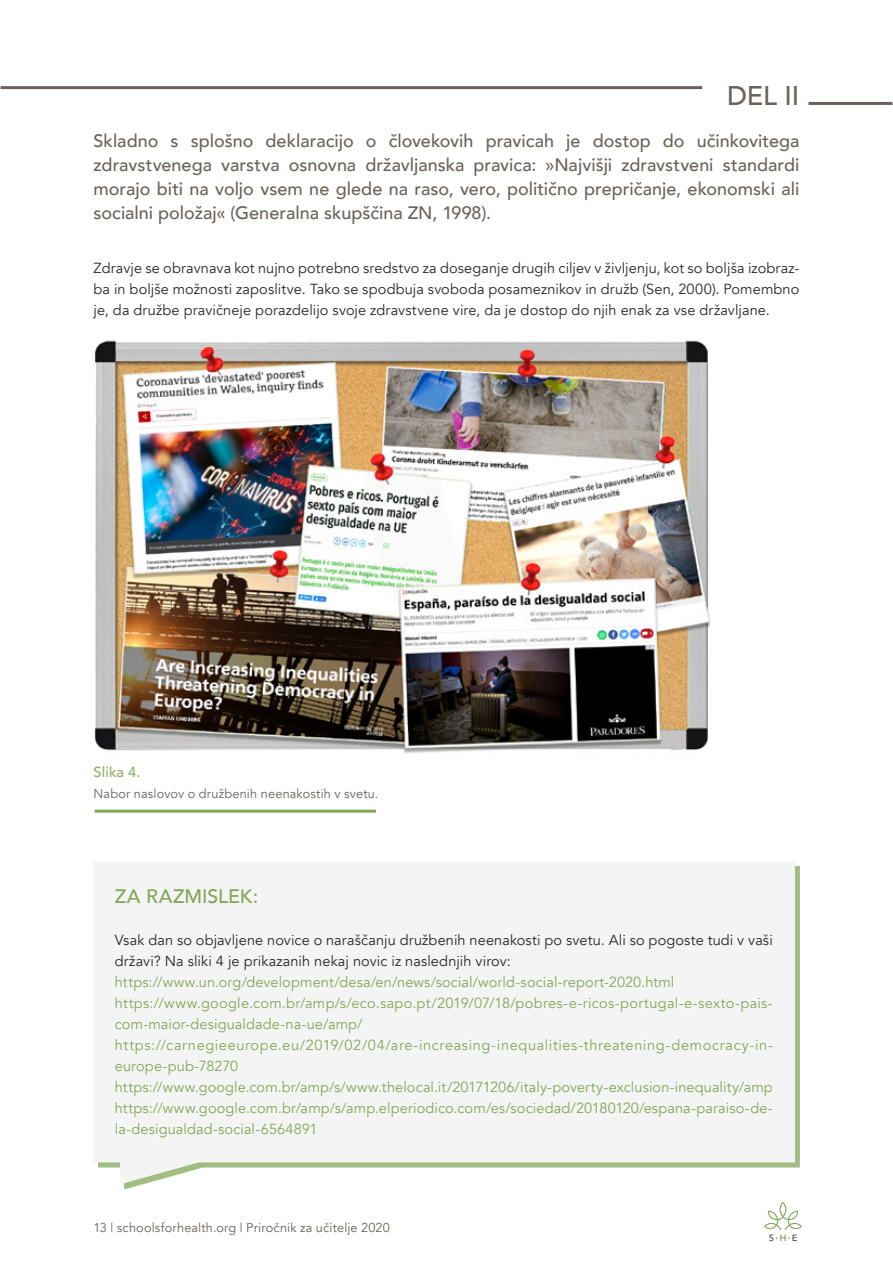
<style>
.page{position:relative;width:893px;height:1263px;background:#fff}
.page>*{position:absolute;margin:0;border:0;box-sizing:border-box;transform-origin:0 0}
.t1{font:500 27px "Avenir";color:#6b625a}
.t2{font:500 19.5px "Avenir";color:#83a757}
.t3{font:500 18px/24px "Avenir";color:#6b625a;text-align:justify}
.t4{font:14.55px/21px "Avenir";letter-spacing:.01em;color:#83a757}
.t5{font:14.55px/21px "Avenir";letter-spacing:.01em;color:#292929;text-align:justify}
.t6{font:500 14.55px "Avenir";letter-spacing:.01em;color:#8fb068}
.t7{font:12.75px "Avenir";letter-spacing:.015em;color:#6b625a}
</style>
<div class="page">
<svg style="left:764px;top:1202px;width:38px;height:39px"></svg>
<img style="left:95px;top:340px;width:614px;height:414px">
<hr style="left:95px;top:810px;width:281px;height:3px;background:#83a757">
<div style="left:98px;top:866px;width:701px;height:323px;background:#83a757;opacity:.75"></div>
<div style="left:94px;top:862px;width:701px;height:322px;background:#f4f4f4"></div>
<hr style="left:1px;top:86px;width:701px;height:3px;background:#6b625a">
<hr style="left:808px;top:102px;width:84px;height:3px;background:#6b625a">
<h1 class="t1" style="left:727px;top:72px;width:74px">DEL II</h1>
<p class="t3" style="left:94px;top:128px;width:707px">Skladno s splošno deklaracijo o človekovih pravicah je dostop do učinkovitega zdravstvenega varstva osnovna državljanska pravica: »Najvišji zdravstveni standardi morajo biti na voljo vsem ne glede na raso, vero, politično prepričanje, ekonomski ali socialni položaj« (Generalna skupščina ZN, 1998).</p>
<p class="t5" style="left:94px;top:258px;width:707px">Zdravje se obravnava kot nujno potrebno sredstvo za doseganje drugih ciljev v življenju, kot so boljša izobraz&shy;ba in boljše možnosti zaposlitve. Tako se spodbuja svoboda posameznikov in družb (Sen, 2000). Pomembno je, da družbe pravičneje porazdelijo svoje zdravstvene vire, da je dostop do njih enak za vse državljane.</p>
<p class="t6" style="left:94px;top:759px;width:48px">Slika 4.</p>
<p class="t7" style="left:94px;top:786px;width:286px">Nabor naslovov o družbenih neenakostih v svetu.</p>
<h2 class="t2" style="left:115px;top:879px;width:145px">ZA RAZMISLEK:</h2>
<p class="t5" style="left:115px;top:930px;width:659px">Vsak dan so objavljene novice o naraščanju družbenih neenakosti po svetu. Ali so pogoste tudi v vaši državi? Na sliki 4 je prikazanih nekaj novic iz naslednjih virov:</p>
<p class="t4" style="left:115px;top:972px;width:660px">https://www.un.org/development/desa/en/news/social/world-social-report-2020.html https://www.google.com.br/amp/s/eco.sapo.pt/2019/07/18/pobres-e-ricos-portugal-e-sexto-pais&shy;com-maior-desigualdade-na-ue/amp/ https://carnegieeurope.eu/2019/02/04/are-increasing-inequalities-threatening-democracy-in&shy;europe-pub-78270 https://www.google.com.br/amp/s/www.thelocal.it/20171206/italy-poverty-exclusion-inequality/amp https://www.google.com.br/amp/s/amp.elperiodico.com/es/sociedad/20180120/espana-paraiso-de&shy;la-desigualdad-social-6564891</p>
<p class="t7" style="left:94px;top:1220px;width:298px">13 | schoolsforhealth.org | Priročnik za učitelje 2020</p>
</div>
